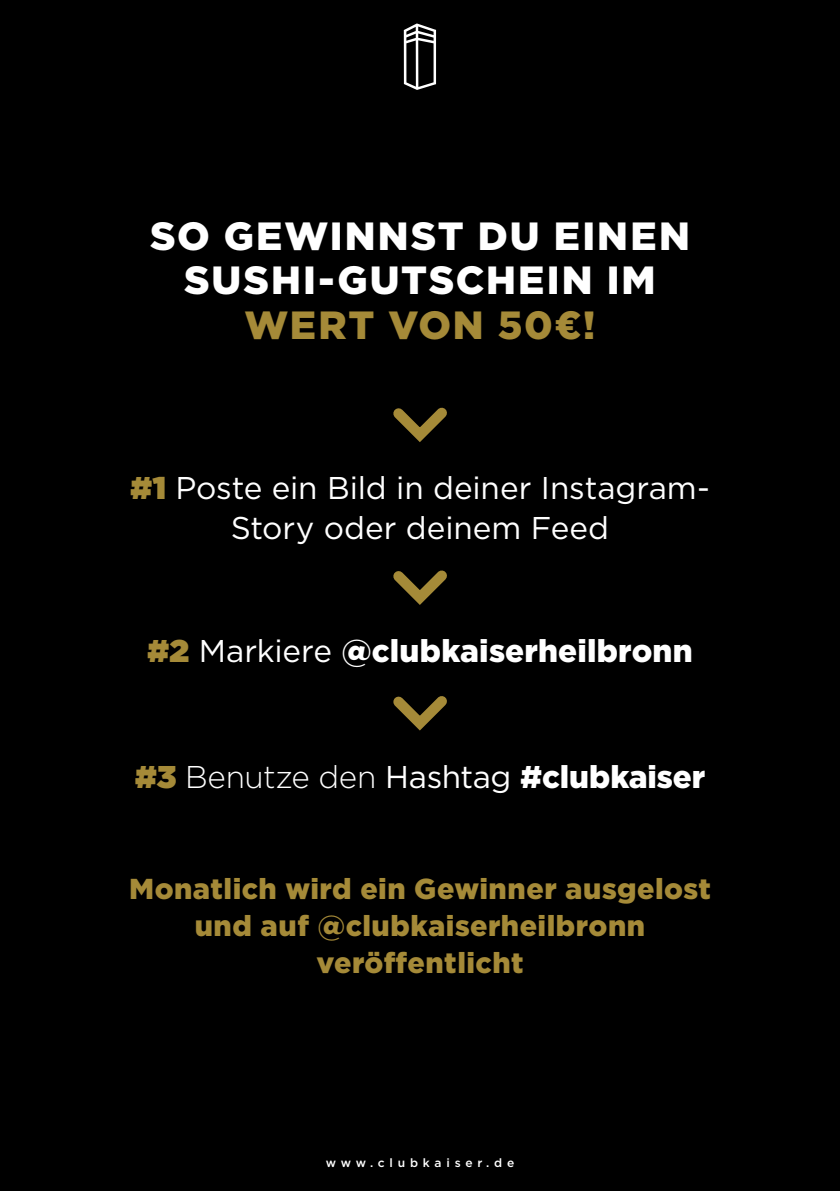
<style>
.page{position:relative;width:840px;height:1191px;background:#fff}
.page>*{position:absolute;margin:0;border:0;box-sizing:border-box;transform-origin:0 0}
.t1{font:900 39.2px/44.6px "Gotham";letter-spacing:.05em;color:#fff;text-align:center}
.t2{font:900 39.2px "Gotham";letter-spacing:.04em;color:#a58a38}
.t3{font:900 31.4px "Gotham";letter-spacing:.005em;color:#fff}
.t4{font:31.4px/39.2px "Gotham";letter-spacing:-.005em;color:#fff;text-align:center}
.t5{font:900 28.8px/36.6px "Gotham";letter-spacing:.015em;color:#a58a38;text-align:center}
.t6{font:500 12px "Gotham";letter-spacing:.4em;color:#fff}
.s1{font-weight:900;color:#a58a38}
.s2{color:#a58a38}
.s3{font-weight:400}
.s4{font-weight:300}
</style>
<div class="page">
<div style="left:0;top:0;width:839px;height:1191px;background:#000"></div>
<svg style="left:393px;top:407px;width:54px;height:35px"></svg>
<svg style="left:393px;top:570px;width:54px;height:35px"></svg>
<svg style="left:393px;top:696px;width:54px;height:35px"></svg>
<svg style="left:403px;top:23px;width:33px;height:67px"></svg>
<h1 class="t1" style="left:150px;top:213px;width:541px">SO GEWINNST DU EINEN<br>SUSHI-GUTSCHEIN IM</h1>
<h1 class="t2" style="left:244px;top:298px;width:352px">WERT VON 50€!</h1>
<p class="t4" style="left:130px;top:468px;width:581px"><span class="s1">#1</span> Poste ein Bild in deiner Instagram-<br>Story oder deinem Feed</p>
<p class="t3" style="left:147px;top:629px;width:547px"><span class="s2">#2</span> <span class="s3">Markiere</span> @clubkaiserheilbronn</p>
<p class="t3" style="left:135px;top:755px;width:571px"><span class="s2">#3</span> <span class="s4">Benutze den</span> <span class="s3">Hashtag</span> #clubkaiser</p>
<p class="t5" style="left:129px;top:870px;width:583px">Monatlich wird ein Gewinner ausgelost und auf @clubkaiserheilbronn veröffentlicht</p>
<p class="t6" style="left:325px;top:1155px;width:190px">www.clubkaiser.de</p>
</div>
